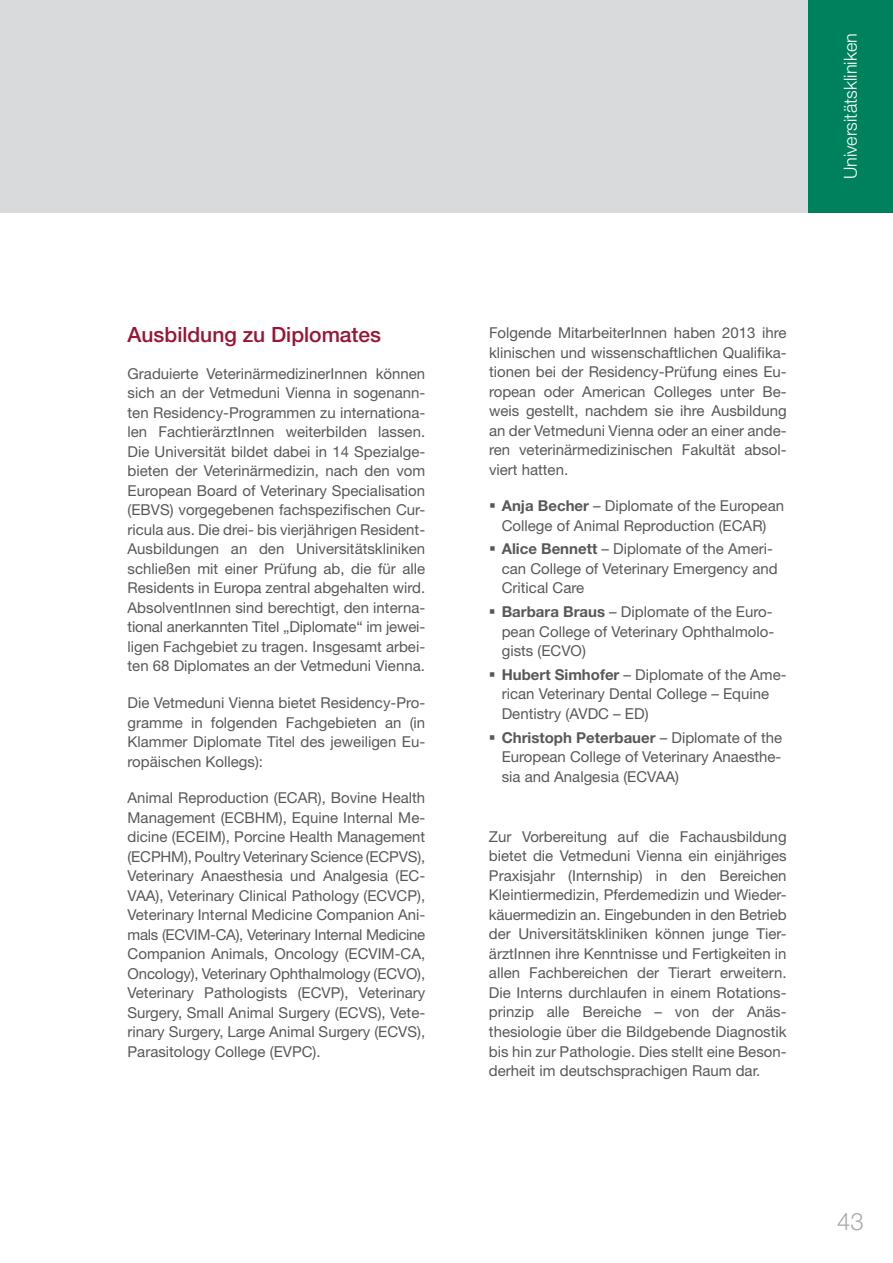
<style>
.page{position:relative;width:893px;height:1263px;background:#fff}
.page>*{position:absolute;margin:0;border:0;box-sizing:border-box;transform-origin:0 0}
.t1{font:300 24px "Helvetica Neue LT Std";color:#a7a8aa}
.t2{font:500 21px "Helvetica Neue LT Std";color:#9b1335}
.t3{font:300 18px "Helvetica Neue LT Std";color:#fff}
.t4{font:15px/19.5px "Helvetica Neue LT Std";color:#58585a;text-align:justify}
.s1{font-weight:700}
</style>
<div class="page">
<div style="left:0;top:0;width:893px;height:213px;background:#d9dadb"></div>
<div style="left:808px;top:0;width:85px;height:213px;background:#00815e"></div>
<h2 class="t2" style="left:128px;top:322px;width:255px">Ausbildung zu Diplomates</h2>
<p class="t4" style="left:128px;top:364px;width:299px">Graduierte VeterinärmedizinerInnen können sich an der Vetmeduni Vienna in sogenann&shy;ten Residency-Programmen zu internationa&shy;len FachtierärztInnen weiterbilden lassen.<br>Die Universität bildet dabei in 14 Spezialge&shy;bieten der Veterinärmedizin, nach den vom European Board of Veterinary Specialisation (EBVS) vorgegebenen fachspezifischen Cur&shy;ricula aus. Die drei- bis vierjährigen Resident-Ausbildungen an den Universitätskliniken schließen mit einer Prüfung ab, die für alle Residents in Europa zentral abgehalten wird.<br>AbsolventInnen sind berechtigt, den interna&shy;tional anerkannten Titel „Diplomate“ im jewei&shy;ligen Fachgebiet zu tragen. Insgesamt arbei&shy;ten 68 Diplomates an der Vetmeduni Vienna.</p>
<p class="t4" style="left:128px;top:693px;width:299px">Die Vetmeduni Vienna bietet Residency-Pro&shy;gramme in folgenden Fachgebieten an (in Klammer Diplomate Titel des jeweiligen Eu&shy;ropäischen Kollegs):</p>
<p class="t4" style="left:128px;top:788px;width:299px">Animal Reproduction (ECAR), Bovine Health Management (ECBHM), Equine Internal Me&shy;dicine (ECEIM), Porcine Health Management (ECPHM), Poultry Veterinary Science (ECPVS), Veterinary Anaesthesia und Analgesia (EC-VAA), Veterinary Clinical Pathology (ECVCP), Veterinary Internal Medicine Companion Ani&shy;mals (ECVIM-CA), Veterinary Internal Medicine Companion Animals, Oncology (ECVIM-CA, Oncology), Veterinary Ophthalmology (ECVO), Veterinary Pathologists (ECVP), Veterinary Surgery, Small Animal Surgery (ECVS), Vete&shy;rinary Surgery, Large Animal Surgery (ECVS), Parasitology College (EVPC).</p>
<p class="t3" style="left:839px;top:179px;width:147px;rotate:-90deg">Universitätskliniken</p>
<p class="t4" style="left:489px;top:323px;width:299px">Folgende MitarbeiterInnen haben 2013 ihre klinischen und wissenschaftlichen Qualifika&shy;tionen bei der Residency-Prüfung eines Eu&shy;ropean oder American Colleges unter Be&shy;weis gestellt, nachdem sie ihre Ausbildung an der Vetmeduni Vienna oder an einer ande&shy;ren veterinärmedizinischen Fakultät absol&shy;viert hatten.</p>
<p class="t4" style="left:502px;top:496px;width:284px"><span class="s1">Anja Becher</span> – Diplomate of the European<br>College of Animal Reproduction (ECAR)</p>
<p class="t4" style="left:502px;top:539px;width:277px;text-align:left"><span class="s1">Alice Bennett</span> – Diplomate of the Ameri&shy;can College of Veterinary Emergency and<br>Critical Care</p>
<p class="t4" style="left:502px;top:602px;width:274px"><span class="s1">Barbara Braus</span> – Diplomate of the Euro&shy;pean College of Veterinary Ophthalmolo&shy;gists (ECVO)</p>
<p class="t4" style="left:502px;top:665px;width:286px;text-align:left"><span class="s1">Hubert Simhofer</span> – Diplomate of the Ame&shy;rican Veterinary Dental College – Equine<br>Dentistry (AVDC – ED)</p>
<p class="t4" style="left:502px;top:727px;width:282px"><span class="s1">Christoph Peterbauer</span> – Diplomate of the European College of Veterinary Anaesthe&shy;sia and Analgesia (ECVAA)</p>
<p class="t4" style="left:489px;top:827px;width:299px">Zur Vorbereitung auf die Fachausbildung bietet die Vetmeduni Vienna ein einjähriges Praxisjahr (Internship) in den Bereichen Kleintiermedizin, Pferdemedizin und Wieder&shy;käuermedizin an. Eingebunden in den Betrieb der Universitätskliniken können junge Tier&shy;ärztInnen ihre Kenntnisse und Fertigkeiten in allen Fachbereichen der Tierart erweitern.<br>Die Interns durchlaufen in einem Rotations&shy;prinzip alle Bereiche – von der Anäs&shy;thesiologie über die Bildgebende Diagnostik bis hin zur Pathologie. Dies stellt eine Beson&shy;derheit im deutschsprachigen Raum dar.</p>
<h1 class="t1" style="left:837px;top:1207px;width:28px">43</h1>
</div>
